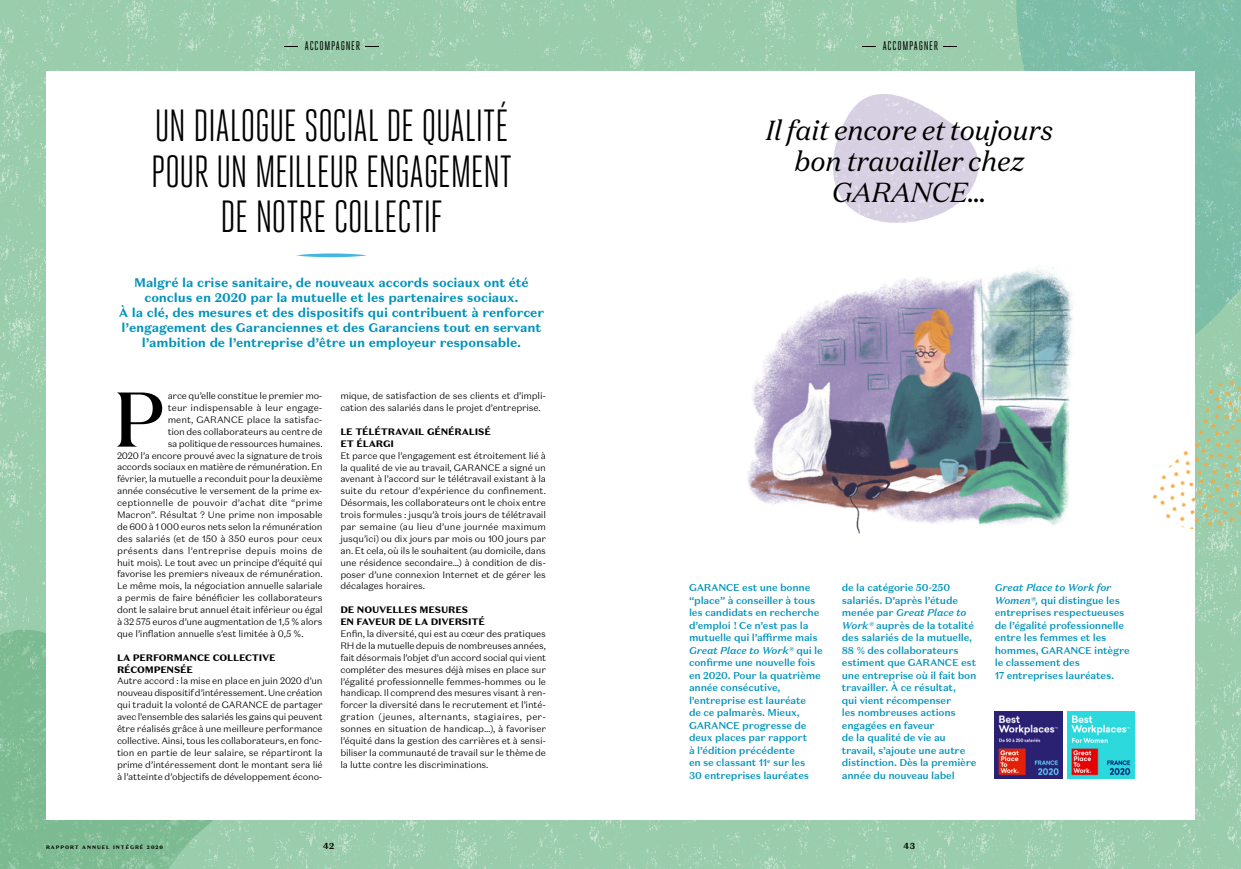
<style>
.page{position:relative;width:1241px;height:869px;background:#fff}
.page>*{position:absolute;margin:0;border:0;box-sizing:border-box;transform-origin:0 0}
.t1{font:500 77.25px "Domaine Disp";color:#000}
.t2{font:45px/45px "Heroic Condensed";letter-spacing:-.015em;color:#000;text-align:center}
.t3{font:italic 27.5px/31.2px "Domaine Text";letter-spacing:-.01em;color:#000;text-align:center}
.t4{font:700 12.5px/15px "Domaine Sans Text";letter-spacing:-.01em;color:#0093bb;text-align:center}
.t5{font:12.5px "Heroic Condensed";letter-spacing:.055em;color:#000;scale:4 1}
.t6{font:500 10px/12.5px "Domaine Sans Text";letter-spacing:-.02em;color:#0093bb}
.t7{font:300 9.38px/11.9px "Domaine Sans Text";letter-spacing:-.015em;color:#000;text-align:justify}
.t8{font:900 9.38px/11.9px "Domaine Sans Text";letter-spacing:-.02em;color:#000}
.t9{font:300 9.38px "Domaine Sans Text";letter-spacing:.015em;color:#000}
.t10{font:300 9.38px "Domaine Sans Text";letter-spacing:.005em;color:#000}
.t11{font:700 8.75px "Domaine Sans Text";color:#000}
.t12{font:900 5px "Domaine Sans Text";letter-spacing:.19em;color:#000}
.s1{font-style:italic}
</style>
<div class="page">
<img style="left:0;top:0;width:620px;height:868px">
<svg style="left:620px;top:0;width:620px;height:868px;background:#9dceae"></svg>
<img style="left:0;top:629px;width:276px;height:239px">
<img style="left:1006px;top:0;width:234px;height:357px">
<div style="left:46px;top:71px;width:1148px;height:748px;background:#fff"></div>
<img style="left:833px;top:94px;width:146px;height:129px">
<img style="left:1153px;top:378px;width:87px;height:159px">
<svg style="left:296px;top:253px;width:71px;height:4px"></svg>
<img style="left:1067px;top:711px;width:67px;height:67px">
<img style="left:994px;top:711px;width:67px;height:67px">
<img style="left:747px;top:267px;width:326px;height:267px">
<h3 class="t5" style="left:282px;top:39px;width:26px">– ACCOMPAGNER –</h3>
<h3 class="t5" style="left:859px;top:39px;width:26px">– ACCOMPAGNER –</h3>
<h2 class="t2" style="left:151px;top:104px;width:362px">UN DIALOGUE SOCIAL DE QUALITÉ<br>POUR UN MEILLEUR ENGAGEMENT<br>DE NOTRE COLLECTIF</h2>
<p class="t4" style="left:119px;top:275px;width:426px">Malgré la crise sanitaire, de nouveaux accords sociaux ont été conclus en 2020 par la mutuelle et les partenaires sociaux.<br>À la clé, des mesures et des dispositifs qui contribuent à renforcer l’engagement des Garanciennes et des Garanciens tout en servant l’ambition de l’entreprise d’être un employeur responsable.</p>
<h1 class="t1" style="left:114px;top:370px;width:51px">P</h1>
<p class="t7" style="left:168px;top:389px;width:156px">arce qu’elle constitue le premier mo-</p>
<p class="t10" style="left:168px;top:401px;width:156px">teur indispensable à leur engage-</p>
<p class="t7" style="left:168px;top:413px;width:156px">ment, GARANCE place la satisfac-</p>
<p class="t7" style="left:168px;top:425px;width:156px">tion des collaborateurs au centre de</p>
<p class="t7" style="left:168px;top:437px;width:156px">sa politique de ressources humaines.</p>
<p class="t7" style="left:117px;top:449px;width:207px">2020 l’a encore prouvé avec la signature de trois</p>
<p class="t7" style="left:117px;top:461px;width:207px">accords sociaux en matière de rémunération. En</p>
<p class="t7" style="left:117px;top:473px;width:207px">février, la mutuelle a reconduit pour la deuxième</p>
<p class="t7" style="left:117px;top:484px;width:207px">année consécutive le versement de la prime ex-</p>
<p class="t9" style="left:117px;top:496px;width:207px">ceptionnelle de pouvoir d’achat dite “prime</p>
<p class="t7" style="left:117px;top:508px;width:207px">Macron”. Résultat ? Une prime non imposable</p>
<p class="t7" style="left:117px;top:520px;width:207px">de 600 à 1 000 euros nets selon la rémunération</p>
<p class="t7" style="left:117px;top:532px;width:207px">des salariés (et de 150 à 350 euros pour ceux</p>
<p class="t9" style="left:117px;top:544px;width:207px">présents dans l’entreprise depuis moins de</p>
<p class="t7" style="left:117px;top:556px;width:207px">huit mois). Le tout avec un principe d’équité qui</p>
<p class="t7" style="left:117px;top:568px;width:207px">favorise les premiers niveaux de rémunération.</p>
<p class="t7" style="left:117px;top:579px;width:207px">Le même mois, la négociation annuelle salariale</p>
<p class="t7" style="left:117px;top:591px;width:207px">a permis de faire bénéficier les collaborateurs</p>
<p class="t7" style="left:117px;top:603px;width:207px">dont le salaire brut annuel était inférieur ou égal</p>
<p class="t7" style="left:117px;top:615px;width:207px">à 32 575 euros d’une augmentation de 1,5 % alors</p>
<p class="t7" style="left:117px;top:627px;width:188px">que l’inflation annuelle s’est limitée à 0,5 %.</p>
<p class="t8" style="left:117px;top:651px;width:160px">LA PERFORMANCE COLLECTIVE<br>RÉCOMPENSÉE</p>
<p class="t7" style="left:117px;top:674px;width:207px">Autre accord : la mise en place en juin 2020 d’un nouveau dispositif d’intéressement. Une création qui traduit la volonté de GARANCE de partager avec l'ensemble des salariés les gains qui peuvent être réalisés grâce à une meilleure performance collective. Ainsi, tous les collaborateurs, en fonc&shy;tion en partie de leur salaire, se répartiront la prime d’intéressement dont le montant sera lié à l’atteinte d’objectifs de développement écono-</p>
<p class="t7" style="left:340px;top:389px;width:207px">mique, de satisfaction de ses clients et d’impli&shy;cation des salariés dans le projet d’entreprise.</p>
<p class="t8" style="left:340px;top:425px;width:152px">LE TÉLÉTRAVAIL GÉNÉRALISÉ<br>ET ÉLARGI</p>
<p class="t7" style="left:340px;top:449px;width:207px">Et parce que l’engagement est étroitement lié à la qualité de vie au travail, GARANCE a signé un avenant à l’accord sur le télétravail existant à la suite du retour d’expérience du confinement.<br>Désormais, les collaborateurs ont le choix entre trois formules : jusqu’à trois jours de télétravail par semaine (au lieu d’une journée maximum jusqu’ici) ou dix jours par mois ou 100 jours par an. Et cela, où ils le souhaitent (au domicile, dans une résidence secondaire…) à condition de dis&shy;poser d’une connexion Internet et de gérer les décalages horaires.</p>
<p class="t8" style="left:340px;top:603px;width:146px">DE NOUVELLES MESURES<br>EN FAVEUR DE LA DIVERSITÉ</p>
<p class="t7" style="left:340px;top:627px;width:207px">Enfin, la diversité, qui est au cœur des pratiques RH de la mutuelle depuis de nombreuses années, fait désormais l’objet d’un accord social qui vient compléter des mesures déjà mises en place sur l’égalité professionnelle femmes-hommes ou le handicap. Il comprend des mesures visant à ren&shy;forcer la diversité dans le recrutement et l’inté&shy;gration (jeunes, alternants, stagiaires, per&shy;sonnes en situation de handicap…), à favoriser l’équité dans la gestion des carrières et à sensi&shy;biliser la communauté de travail sur le thème de la lutte contre les discriminations.</p>
<h3 class="t3" style="left:765px;top:114px;width:289px">Il fait encore et toujours bon travailler chez<br>GARANCE…</h3>
<p class="t6" style="left:689px;top:581px;width:135px">GARANCE est une bonne<br>“ place ” à conseiller à tous les candidats en recherche d’emploi ! Ce n’est pas la mutuelle qui l’affirme mais<br><span class="s1">Great Place to Work®</span> qui le confirme une nouvelle fois en 2020. Pour la quatrième année consécutive, l’entreprise est lauréate<br>de ce palmarès. Mieux,<br>GARANCE progresse de deux places par rapport<br>à l’édition précédente<br>en se classant 11<sup>e</sup> sur les<br>30 entreprises lauréates</p>
<p class="t6" style="left:841px;top:581px;width:136px">de la catégorie 50-250 salariés. D’après l’étude menée par <span class="s1">Great Place to<br>Work®</span> auprès de la totalité des salariés de la mutuelle,<br>88 % des collaborateurs estiment que GARANCE est une entreprise où il fait bon travailler. À ce résultat,<br>qui vient récompenser<br>les nombreuses actions engagées en faveur<br>de la qualité de vie au travail, s’ajoute une autre distinction. Dès la première année du nouveau label</p>
<p class="t6" style="left:994px;top:581px;width:137px"><span class="s1">Great Place to Work for<br>Women®,</span> qui distingue les entreprises respectueuses de l’égalité professionnelle entre les femmes et les hommes, GARANCE intègre le classement des<br>17 entreprises lauréates.</p>
<p class="t12" style="left:46px;top:843px;width:118px">RAPPORT ANNUEL INTÉGRÉ 2020</p>
<p class="t11" style="left:323px;top:839px;width:13px">42</p>
<p class="t11" style="left:903px;top:839px;width:13px">43</p>
</div>
